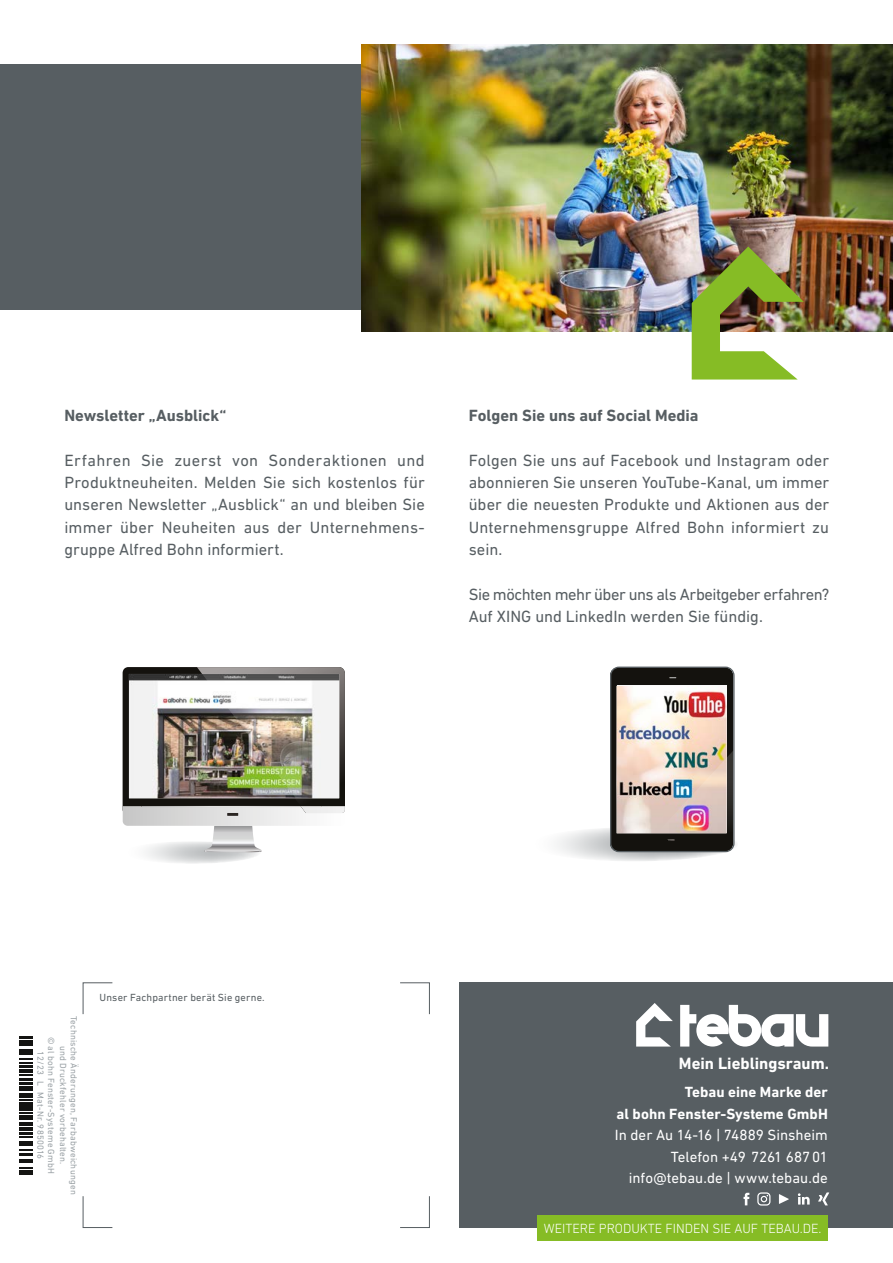
<style>
.page{position:relative;width:893px;height:1263px;background:#fff}
.page>*{position:absolute;margin:0;border:0;box-sizing:border-box;transform-origin:0 0}
.t1{font:700 16.65px "DIN Next LT Pro";color:#fff}
.t2{font:16.5px/22.4px "DIN Next LT Pro";color:#575e62;text-align:justify}
.t3{font:700 16.5px "DIN Next LT Pro";color:#575e62}
.t4{font:15px/21.6px "DIN Next LT Pro";color:#fff;text-align:right}
.t5{font:700 15px/21.6px "DIN Next LT Pro";letter-spacing:.005em;color:#fff;text-align:right}
.t6{font:300 13.5px "DIN Next LT Pro";color:#fff}
.t7{font:10.5px "DIN Next LT Pro";letter-spacing:.015em;color:#575e62}
.t8{font:9px/10.8px "DIN Next LT Pro";letter-spacing:.02em;color:#9ca3a7;text-align:center}
</style>
<div class="page">
<svg style="left:529px;top:827px;width:209px;height:34px"></svg>
<img style="left:610px;top:666px;width:125px;height:186px">
<svg style="left:123px;top:841px;width:138px;height:23px"></svg>
<img style="left:123px;top:667px;width:222px;height:185px">
<div style="left:459px;top:982px;width:434px;height:246px;background:#575e62"></div>
<div style="left:0;top:64px;width:649px;height:245px;background:#575e62"></div>
<img style="left:361px;top:45px;width:532px;height:287px">
<svg style="left:400px;top:982px;width:30px;height:33px"></svg>
<svg style="left:400px;top:1196px;width:30px;height:32px"></svg>
<svg style="left:82px;top:1196px;width:31px;height:32px"></svg>
<svg style="left:82px;top:982px;width:31px;height:33px"></svg>
<img style="left:692px;top:246px;width:112px;height:133px">
<div style="left:537px;top:1215px;width:291px;height:25px;background:#86bc25"></div>
<svg style="left:636px;top:1003px;width:37px;height:43px"></svg>
<svg style="left:680px;top:1005px;width:148px;height:41px"></svg>
<svg style="left:779px;top:1194px;width:10px;height:10px"></svg>
<svg style="left:743px;top:1193px;width:6px;height:12px"></svg>
<svg style="left:798px;top:1193px;width:12px;height:11px"></svg>
<svg style="left:818px;top:1192px;width:11px;height:13px"></svg>
<svg style="left:757px;top:1192px;width:13px;height:13px"></svg>
<svg style="left:19px;top:1041px;width:14px;height:110px"></svg>
<svg style="left:19px;top:1159px;width:14px;height:16px"></svg>
<hr style="left:19px;top:1153px;width:14px;height:3px;background:#141412">
<svg style="left:19px;top:1132px;width:14px;height:18px"></svg>
<hr style="left:19px;top:1128px;width:14px;height:3px;background:#141412">
<hr style="left:19px;top:1122px;width:14px;height:3px;background:#141412">
<svg style="left:19px;top:1112px;width:14px;height:8px"></svg>
<hr style="left:19px;top:1107px;width:14px;height:4px;background:#141412">
<hr style="left:19px;top:1102px;width:14px;height:4px;background:#141412">
<svg style="left:19px;top:1099px;width:14px;height:2px"></svg>
<hr style="left:19px;top:1093px;width:14px;height:4px;background:#141412">
<svg style="left:19px;top:1075px;width:14px;height:15px"></svg>
<hr style="left:19px;top:1069px;width:14px;height:3px;background:#141412">
<svg style="left:19px;top:1049px;width:14px;height:19px"></svg>
<hr style="left:19px;top:1042px;width:14px;height:3px;background:#141412">
<svg style="left:19px;top:1040px;width:14px;height:1px"></svg>
<hr style="left:19px;top:1036px;width:14px;height:3px;background:#141412">
<p class="t3" style="left:64px;top:406px;width:163px">Newsletter „Ausblick“</p>
<p class="t2" style="left:64px;top:449px;width:362px">Erfahren Sie zuerst von Sonderaktionen und Produktneuheiten. Melden Sie sich kostenlos für unseren Newsletter „Ausblick“ an und bleiben Sie immer über Neuheiten aus der Unternehmens&shy;gruppe Alfred Bohn informiert.</p>
<p class="t3" style="left:469px;top:406px;width:231px">Folgen Sie uns auf Social Media</p>
<p class="t2" style="left:469px;top:449px;width:362px">Folgen Sie uns auf Facebook und Instagram oder abonnieren Sie unseren YouTube-Kanal, um immer über die neuesten Produkte und Aktionen aus der Unternehmensgruppe Alfred Bohn informiert zu sein.</p>
<p class="t2" style="left:469px;top:583px;width:362px">Sie möchten mehr über uns als Arbeitgeber erfahren?<br>Auf XING und LinkedIn werden Sie fündig.</p>
<p class="t8" style="left:79px;top:1016px;width:180px;rotate:90deg">Technische Änderungen, Farbabweichungen und Druckfehler vorbehalten.</p>
<p class="t8" style="left:57px;top:1036px;width:139px;rotate:90deg">© al bohn Fenster-Systeme GmbH<br>12/23 L Mat-Nr. 9850016</p>
<p class="t7" style="left:100px;top:992px;width:167px">Unser Fachpartner berät Sie gerne.</p>
<p class="t1" style="left:679px;top:1053px;width:152px">Mein Lieblingsraum.</p>
<p class="t5" style="left:616px;top:1081px;width:213px">Tebau eine Marke der<br>al bohn Fenster-Systeme GmbH</p>
<p class="t4" style="left:615px;top:1124px;width:215px">In der Au 14-16 | 74889 Sinsheim<br>Telefon +49 7261 68701 info@tebau.de | www.tebau.de</p>
<p class="t6" style="left:544px;top:1220px;width:279px">WEITERE PRODUKTE FINDEN SIE AUF TEBAU.DE.</p>
</div>
